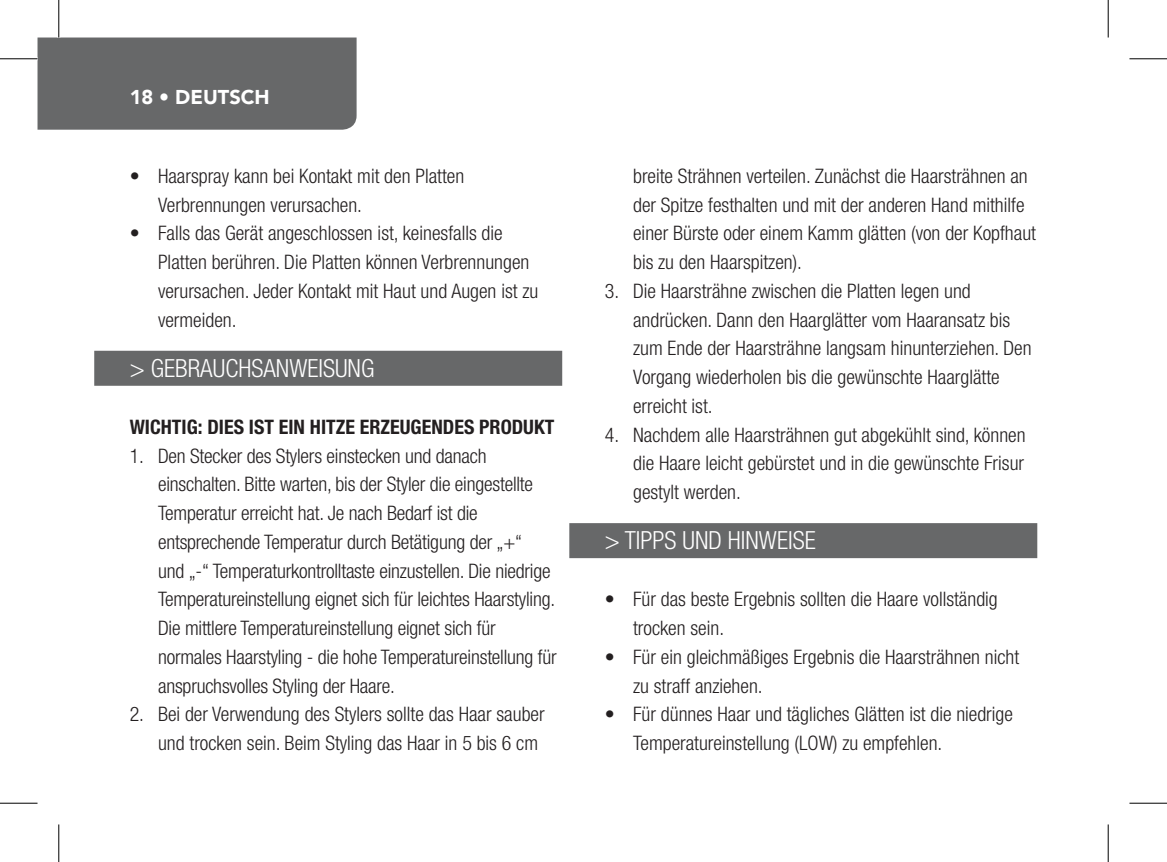
<style>
.page{position:relative;width:1167px;height:862px;background:#fff}
.page>*{position:absolute;margin:0;border:0;box-sizing:border-box;transform-origin:0 0}
.t1{font:300 condensed 25px "Helvetica Neue LT Std";color:#fff}
.t2{font:300 condensed 20px/28.8px "Helvetica Neue LT Std";color:#231f20}
.t3{font:700 condensed 20px "Helvetica Neue LT Std";color:#231f20}
.t4{font:900 20px "Avenir";color:#fff}
</style>
<div class="page">
<div style="left:38px;top:38px;width:318px;height:92px;background:#676869"></div>
<div style="left:94px;top:351px;width:468px;height:35px;background:#676869"></div>
<div style="left:569px;top:523px;width:468px;height:35px;background:#676869"></div>
<hr style="left:0;top:58px;width:38px;height:1px;background:#000">
<hr style="left:1129px;top:58px;width:37px;height:1px;background:#000">
<hr style="left:0;top:802px;width:38px;height:1px;background:#000">
<hr style="left:1129px;top:802px;width:37px;height:1px;background:#000">
<hr style="left:58px;top:0;width:1px;height:38px;background:#000">
<hr style="left:58px;top:824px;width:1px;height:38px;background:#000">
<hr style="left:1107px;top:0;width:1px;height:38px;background:#000">
<hr style="left:1107px;top:824px;width:1px;height:38px;background:#000">
<p class="t4" style="left:130px;top:80px;width:141px">18 • DEUTSCH</p>
<p class="t2" style="left:158px;top:161px;width:308px;text-indent:-28px">• Haarspray kann bei Kontakt mit den Platten<br>Verbrennungen verursachen.</p>
<p class="t2" style="left:158px;top:219px;width:382px;text-indent:-28px">• Falls das Gerät angeschlossen ist, keinesfalls die Platten berühren. Die Platten können Verbrennungen verursachen. Jeder Kontakt mit Haut und Augen ist zu vermeiden.</p>
<p class="t1" style="left:130px;top:353px;width:246px">&gt; GEBRAUCHSANWEISUNG</p>
<p class="t3" style="left:130px;top:415px;width:426px">WICHTIG: DIES IST EIN HITZE ERZEUGENDES PRODUKT</p>
<p class="t2" style="left:158px;top:441px;width:400px;text-indent:-28px">1. Den Stecker des Stylers einstecken und danach einschalten. Bitte warten, bis der Styler die eingestellte Temperatur erreicht hat. Je nach Bedarf ist die entsprechende Temperatur durch Betätigung der „+“<br>und „-“ Temperaturkontrolltaste einzustellen. Die niedrige Temperatureinstellung eignet sich für leichtes Haarstyling.<br>Die mittlere Temperatureinstellung eignet sich für normales Haarstyling - die hohe Temperatureinstellung für anspruchsvolles Styling der Haare.</p>
<p class="t2" style="left:158px;top:699px;width:388px;text-indent:-28px">2. Bei der Verwendung des Stylers sollte das Haar sauber und trocken sein. Beim Styling das Haar in 5 bis 6 cm</p>
<p class="t2" style="left:633px;top:161px;width:404px">breite Strähnen verteilen. Zunächst die Haarsträhnen an der Spitze festhalten und mit der anderen Hand mithilfe einer Bürste oder einem Kamm glätten (von der Kopfhaut bis zu den Haarspitzen).</p>
<p class="t2" style="left:633px;top:276px;width:400px;text-indent:-28px">3. Die Haarsträhne zwischen die Platten legen und andrücken. Dann den Haarglätter vom Haaransatz bis zum Ende der Haarsträhne langsam hinunterziehen. Den Vorgang wiederholen bis die gewünschte Haarglätte erreicht ist.</p>
<p class="t2" style="left:633px;top:420px;width:394px;text-align:justify;text-indent:-28px">4. Nachdem alle Haarsträhnen gut abgekühlt sind, können die Haare leicht gebürstet und in die gewünschte Frisur gestylt werden.</p>
<p class="t1" style="left:604px;top:526px;width:212px">&gt; TIPPS UND HINWEISE</p>
<p class="t2" style="left:633px;top:585px;width:366px;text-indent:-28px">• Für das beste Ergebnis sollten die Haare vollständig trocken sein.</p>
<p class="t2" style="left:633px;top:642px;width:387px;text-indent:-28px">• Für ein gleichmäßiges Ergebnis die Haarsträhnen nicht zu straff anziehen.</p>
<p class="t2" style="left:633px;top:699px;width:381px;text-indent:-28px">• Für dünnes Haar und tägliches Glätten ist die niedrige<br>Temperatureinstellung (LOW) zu empfehlen.</p>
</div>
